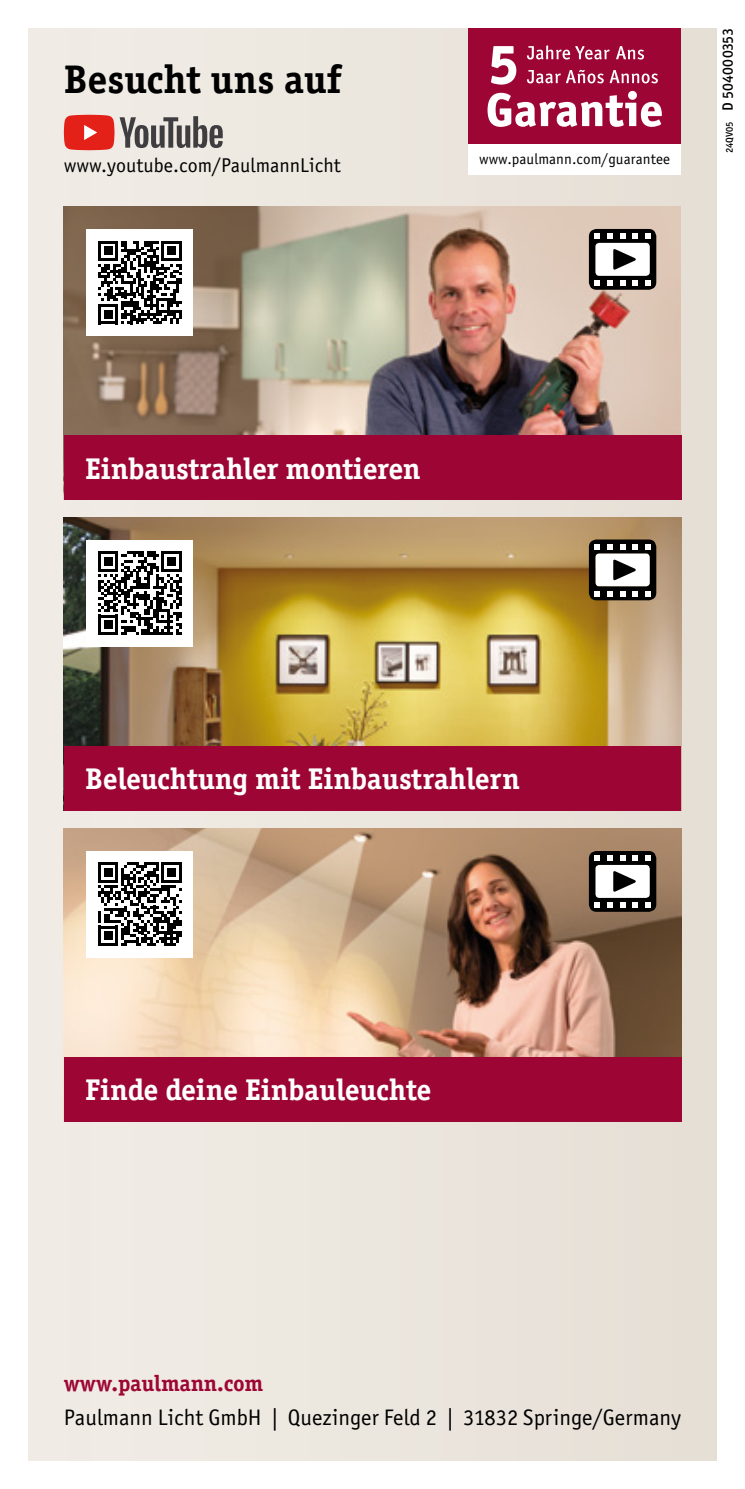
<style>
.page{position:relative;width:745px;height:1489px;background:#fff}
.page>*{position:absolute;margin:0;border:0;box-sizing:border-box;transform-origin:0 0}
.t1{font:40px "P Officina Serif Bold ITC";letter-spacing:-.005em;color:#000}
.Head{font:30px "P Officina Serif Bold ITC";letter-spacing:-.02em;color:#fff}
.t2{font:22.5px "P Officina Sans Book ITC";color:#000}
.t3{font:22.5px "P Officina Serif Bold ITC";letter-spacing:-.015em;color:#9d0634}
.t4{font:20px "P Officina Sans Book ITC";color:#000}
.t5{font:15px "P Officina Sans Book ITC";letter-spacing:.005em;color:#000}
.t6{font:15px "P Officina Sans Medium ITC";letter-spacing:.01em;color:#000}
.s1{font-size:10px}
</style>
<div class="page">
<div style="left:28px;top:28px;width:688px;height:1432px;background:#ece7df"></div>
<div style="left:468px;top:28px;width:212px;height:116px;background:#9d0634"></div>
<div style="left:468px;top:144px;width:212px;height:30px;background:#fff"></div>
<svg style="left:487px;top:91px;width:174px;height:36px"></svg>
<svg style="left:527px;top:45px;width:82px;height:14px"></svg>
<svg style="left:616px;top:46px;width:27px;height:13px"></svg>
<svg style="left:527px;top:70px;width:76px;height:13px"></svg>
<svg style="left:609px;top:70px;width:48px;height:13px"></svg>
<svg style="left:491px;top:46px;width:25px;height:39px"></svg>
<img style="left:64px;top:207px;width:616px;height:229px">
<img style="left:64px;top:828px;width:616px;height:229px">
<img style="left:64px;top:517px;width:616px;height:229px">
<svg style="left:588px;top:229px;width:68px;height:61px;background:#797878"></svg>
<svg style="left:588px;top:851px;width:68px;height:60px;background:#787777"></svg>
<svg style="left:588px;top:539px;width:68px;height:61px;background:#787674"></svg>
<div style="left:87px;top:229px;width:106px;height:107px;background:#fff"></div>
<svg style="left:98px;top:241px;width:83px;height:83px"></svg>
<div style="left:87px;top:851px;width:106px;height:106px;background:#fff"></div>
<svg style="left:98px;top:862px;width:83px;height:83px"></svg>
<svg style="left:64px;top:115px;width:158px;height:35px"></svg>
<div style="left:87px;top:540px;width:106px;height:106px;background:#fff"></div>
<svg style="left:98px;top:551px;width:83px;height:83px"></svg>
<div style="left:64px;top:436px;width:616px;height:64px;background:#9d0634"></div>
<div style="left:64px;top:1057px;width:616px;height:64px;background:#9d0634"></div>
<div style="left:64px;top:746px;width:616px;height:64px;background:#9d0634"></div>
<p class="t1" style="left:64px;top:55px;width:279px">Besucht uns auf</p>
<p class="t4" style="left:64px;top:153px;width:278px">www.youtube.com/PaulmannLicht</p>
<p class="t5" style="left:479px;top:150px;width:192px">www.paulmann.com/guarantee</p>
<p class="t6" style="left:718px;top:153px;width:126px;rotate:-90deg"><span class="s1">24QV05</span> D 504000353</p>
<p class="Head" style="left:85px;top:450px;width:337px">Einbaustrahler montieren</p>
<p class="Head" style="left:85px;top:760px;width:436px">Beleuchtung mit Einbaustrahlern</p>
<p class="Head" style="left:85px;top:1071px;width:347px">Finde deine Einbauleuchte</p>
<p class="t3" style="left:64px;top:1369px;width:201px">www.paulmann.com</p>
<p class="t2" style="left:64px;top:1404px;width:618px">Paulmann Licht GmbH | Quezinger Feld 2 | 31832 Springe/Germany</p>
</div>
